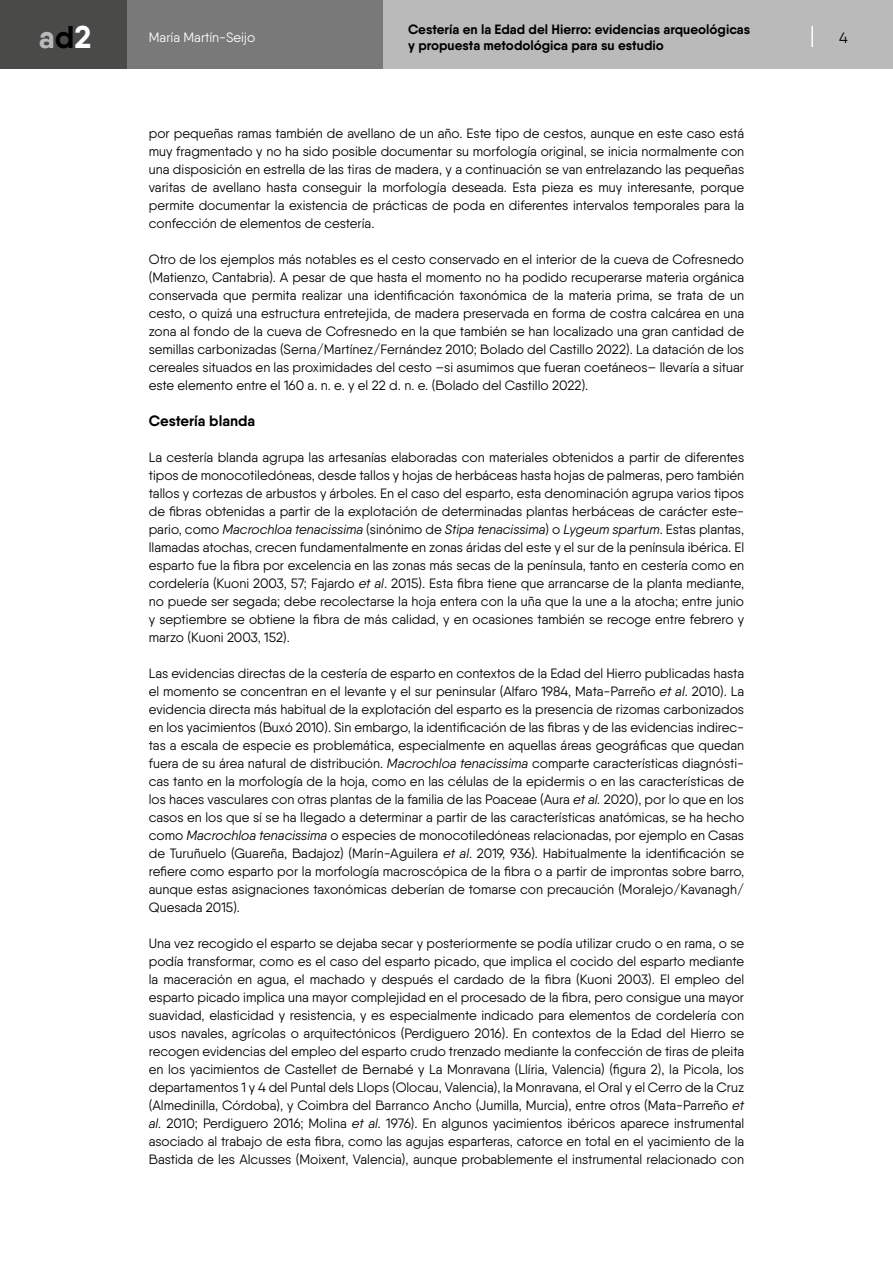
<style>
.page{position:relative;width:893px;height:1263px;background:#fff}
.page>*{position:absolute;margin:0;border:0;box-sizing:border-box;transform-origin:0 0}
.t1{font:700 31.5px "Qanelas";color:#bababa}
.t2{font:700 15px "Qanelas";color:#000}
.t3{font:15px "Qanelas";color:#000}
.t4{font:13.5px/18px "Qanelas";color:#000;text-align:justify}
.t5{font:700 13.5px/16.5px "Qanelas";color:#000}
.t6{font:13.5px "Qanelas";color:#fff}
.s1{color:#000}
.s2{color:#fff}
.s3{font-style:italic}
</style>
<div class="page">
<div style="left:0;top:0;width:128px;height:68px;background:#4a4a49"></div>
<div style="left:383px;top:0;width:510px;height:68px;background:#bababa"></div>
<div style="left:128px;top:0;width:255px;height:68px;background:#797979"></div>
<hr style="left:811px;top:26px;width:2px;height:21px;background:#fff">
<p class="t6" style="left:149px;top:29px;width:108px">María Martín-Seijo</p>
<p class="t5" style="left:408px;top:21px;width:344px">Cestería en la Edad del Hierro: evidencias arqueológicas y propuesta metodológica para su estudio</p>
<h1 class="t1" style="left:39px;top:17px;width:54px">a<span class="s1">d</span><span class="s2">2</span></h1>
<p class="t3" style="left:839px;top:28px;width:10px">4</p>
<p class="t4" style="left:149px;top:124px;width:597px">por pequeñas ramas también de avellano de un año. Este tipo de cestos, aunque en este caso está muy fragmentado y no ha sido posible documentar su morfología original, se inicia normalmente con una disposición en estrella de las tiras de madera, y a continuación se van entrelazando las pequeñas varitas de avellano hasta conseguir la morfología deseada. Esta pieza es muy interesante, porque permite documentar la existencia de prácticas de poda en diferentes intervalos temporales para la confección de elementos de cestería.</p>
<p class="t4" style="left:149px;top:250px;width:597px">Otro de los ejemplos más notables es el cesto conservado en el interior de la cueva de Cofresnedo (Matienzo, Cantabria). A pesar de que hasta el momento no ha podido recuperarse materia orgánica conservada que permita realizar una identificación taxonómica de la materia prima, se trata de un cesto, o quizá una estructura entretejida, de madera preservada en forma de costra calcárea en una zona al fondo de la cueva de Cofresnedo en la que también se han localizado una gran cantidad de semillas carbonizadas (Serna/Martínez/Fernández 2010; Bolado del Castillo 2022). La datación de los cereales situados en las proximidades del cesto –si asumimos que fueran coetáneos– llevaría a situar este elemento entre el 160 a. n. e. y el 22 d. n. e. (Bolado del Castillo 2022).</p>
<p class="t2" style="left:149px;top:412px;width:108px">Cestería blanda</p>
<p class="t4" style="left:149px;top:448px;width:597px">La cestería blanda agrupa las artesanías elaboradas con materiales obtenidos a partir de diferentes tipos de monocotiledóneas, desde tallos y hojas de herbáceas hasta hojas de palmeras, pero también tallos y cortezas de arbustos y árboles. En el caso del esparto, esta denominación agrupa varios tipos de fibras obtenidas a partir de la explotación de determinadas plantas herbáceas de carácter este&shy;pario, como <span class="s3">Macrochloa tenacissima</span> (sinónimo de <span class="s3">Stipa tenacissima</span>) o <span class="s3">Lygeum spartum</span>. Estas plantas, llamadas atochas, crecen fundamentalmente en zonas áridas del este y el sur de la península ibérica. El esparto fue la fibra por excelencia en las zonas más secas de la península, tanto en cestería como en cordelería (Kuoni 2003, 57; Fajardo <span class="s3">et al</span>. 2015). Esta fibra tiene que arrancarse de la planta mediante, no puede ser segada; debe recolectarse la hoja entera con la uña que la une a la atocha; entre junio y septiembre se obtiene la fibra de más calidad, y en ocasiones también se recoge entre febrero y marzo (Kuoni 2003, 152).</p>
<p class="t4" style="left:149px;top:664px;width:597px">Las evidencias directas de la cestería de esparto en contextos de la Edad del Hierro publicadas hasta el momento se concentran en el levante y el sur peninsular (Alfaro 1984, Mata-Parreño <span class="s3">et al</span>. 2010). La evidencia directa más habitual de la explotación del esparto es la presencia de rizomas carbonizados en los yacimientos (Buxó 2010). Sin embargo, la identificación de las fibras y de las evidencias indirec&shy;tas a escala de especie es problemática, especialmente en aquellas áreas geográficas que quedan fuera de su área natural de distribución. <span class="s3">Macrochloa tenacissima</span> comparte características diagnósti&shy;cas tanto en la morfología de la hoja, como en las células de la epidermis o en las características de los haces vasculares con otras plantas de la familia de las Poaceae (Aura <span class="s3">et al.</span> 2020), por lo que en los casos en los que sí se ha llegado a determinar a partir de las características anatómicas, se ha hecho como <span class="s3">Macrochloa tenacissima</span> o especies de monocotiledóneas relacionadas, por ejemplo en Casas de Turuñuelo (Guareña, Badajoz) (Marín-Aguilera <span class="s3">et al</span>. 2019, 936). Habitualmente la identificación se refiere como esparto por la morfología macroscópica de la fibra o a partir de improntas sobre barro, aunque estas asignaciones taxonómicas deberían de tomarse con precaución (Moralejo/Kavanagh/ Quesada 2015).</p>
<p class="t4" style="left:149px;top:934px;width:597px">Una vez recogido el esparto se dejaba secar y posteriormente se podía utilizar crudo o en rama, o se podía transformar, como es el caso del esparto picado, que implica el cocido del esparto mediante la maceración en agua, el machado y después el cardado de la fibra (Kuoni 2003). El empleo del esparto picado implica una mayor complejidad en el procesado de la fibra, pero consigue una mayor suavidad, elasticidad y resistencia, y es especialmente indicado para elementos de cordelería con usos navales, agrícolas o arquitectónicos (Perdiguero 2016). En contextos de la Edad del Hierro se recogen evidencias del empleo del esparto crudo trenzado mediante la confección de tiras de pleita en los yacimientos de Castellet de Bernabé y La Monravana (Llíria, Valencia) (figura 2), la Picola, los departamentos 1 y 4 del Puntal dels Llops (Olocau, Valencia), la Monravana, el Oral y el Cerro de la Cruz (Almedinilla, Córdoba), y Coimbra del Barranco Ancho (Jumilla, Murcia), entre otros (Mata-Parreño <span class="s3">et al.</span> 2010; Perdiguero 2016; Molina <span class="s3">et al.</span> 1976). En algunos yacimientos ibéricos aparece instrumental asociado al trabajo de esta fibra, como las agujas esparteras, catorce en total en el yacimiento de la Bastida de les Alcusses (Moixent, Valencia), aunque probablemente el instrumental relacionado con</p>
</div>
